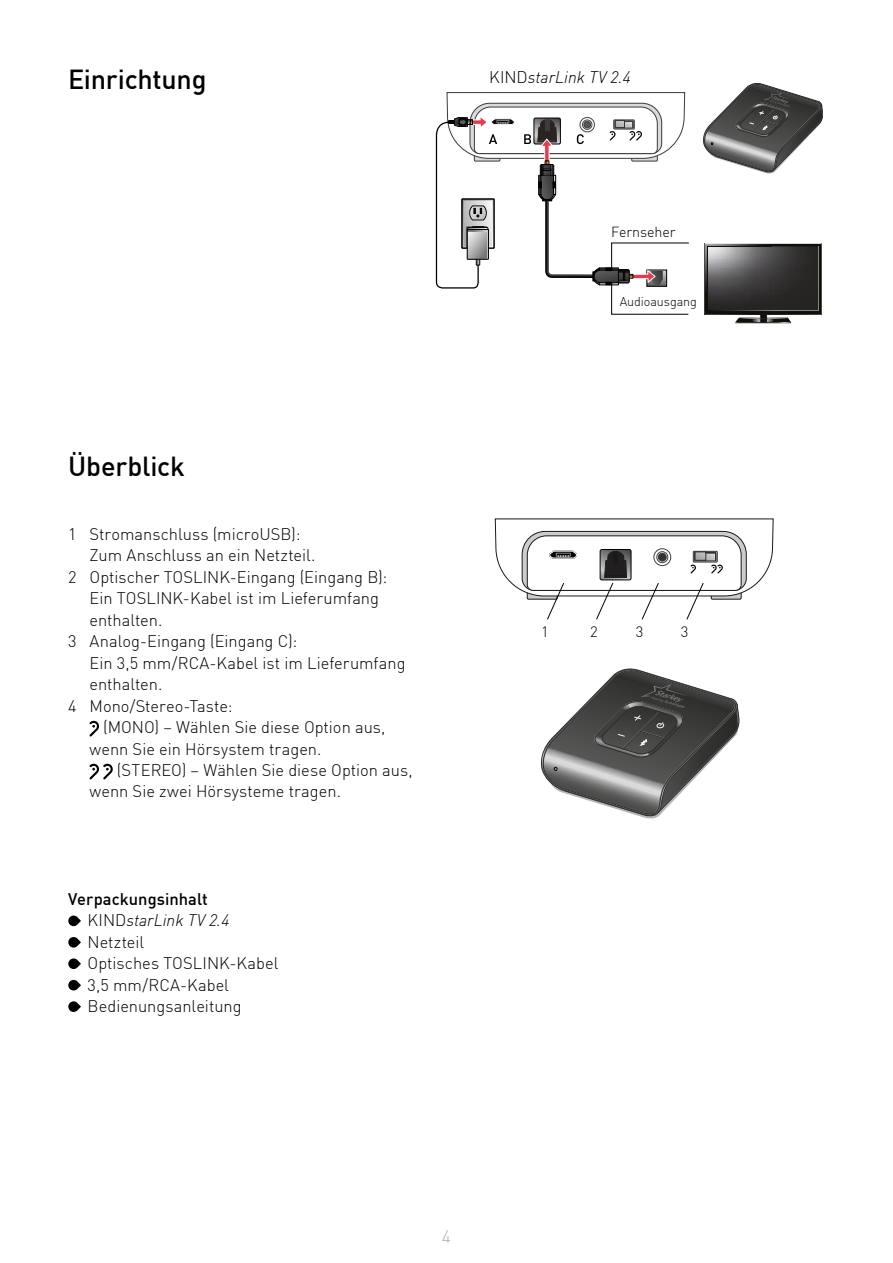
<style>
.page{position:relative;width:893px;height:1263px;background:#fff}
.page>*{position:absolute;margin:0;border:0;box-sizing:border-box;transform-origin:0 0}
.t1{font:500 27px "DIN Offc Pro";letter-spacing:-.01em;color:#000}
.t2{font:300 18px "DIN Offc Pro";color:#b1b2b3}
.t3{font:300 16.5px/21.5px "DIN Offc Pro";color:#000}
.t4{font:italic 300 16.5px "DIN Offc Pro";color:#000}
.t5{font:300 14.85px "DIN Offc Pro";color:#000}
.t6{font:300 14.4px "DIN Offc Pro";letter-spacing:-.005em;color:#000}
.t7{font:300 12.6px "DIN Offc Pro";letter-spacing:-.005em;color:#000}
.s1{font-style:normal}
.s2{font-weight:500}
.s3{font-style:italic}
</style>
<div class="page">
<svg style="left:436px;top:92px;width:253px;height:223px"></svg>
<svg style="left:703px;top:83px;width:120px;height:91px"></svg>
<svg style="left:705px;top:243px;width:116px;height:80px;background:#525151"></svg>
<hr style="left:707px;top:246px;width:1px;height:65px;background:#100f0a">
<hr style="left:707px;top:246px;width:65px;height:1px;background:#100f0a">
<svg style="left:68px;top:915px;width:13px;height:11px"></svg>
<svg style="left:68px;top:937px;width:13px;height:10px"></svg>
<svg style="left:68px;top:958px;width:13px;height:11px"></svg>
<svg style="left:68px;top:980px;width:13px;height:10px"></svg>
<svg style="left:68px;top:1001px;width:13px;height:11px"></svg>
<svg style="left:89px;top:721px;width:10px;height:15px"></svg>
<svg style="left:89px;top:764px;width:24px;height:15px"></svg>
<svg style="left:495px;top:518px;width:278px;height:102px"></svg>
<svg style="left:541px;top:669px;width:199px;height:149px"></svg>
<h1 class="t1" style="left:68px;top:58px;width:140px">Einrichtung</h1>
<p class="t4" style="left:489px;top:65px;width:143px"><span class="s1">KIND</span>starLink TV 2.4</p>
<p class="t6" style="left:611px;top:220px;width:66px">Fernseher</p>
<h1 class="t1" style="left:68px;top:444px;width:118px">Überblick</h1>
<p class="t3" style="left:68px;top:522px;width:234px">1 Stromanschluss (microUSB):</p>
<p class="t3" style="left:90px;top:543px;width:227px">Zum Anschluss an ein Netzteil.</p>
<p class="t3" style="left:68px;top:565px;width:321px">2 Optischer TOSLINK-Eingang (Eingang B):</p>
<p class="t3" style="left:90px;top:586px;width:291px">Ein TOSLINK-Kabel ist im Lieferumfang</p>
<p class="t3" style="left:90px;top:608px;width:74px">enthalten.</p>
<p class="t3" style="left:68px;top:629px;width:231px">3 Analog-Eingang (Eingang C):</p>
<p class="t3" style="left:90px;top:651px;width:317px">Ein 3,5 mm/RCA-Kabel ist im Lieferumfang</p>
<p class="t3" style="left:90px;top:672px;width:74px">enthalten.</p>
<p class="t3" style="left:68px;top:693px;width:166px">4 Mono/Stereo-Taste:</p>
<p class="t3" style="left:103px;top:715px;width:284px">(MONO) – Wählen Sie diese Option aus,</p>
<p class="t3" style="left:90px;top:736px;width:234px">wenn Sie ein Hörsystem tragen.</p>
<p class="t3" style="left:117px;top:758px;width:297px">(STEREO) – Wählen Sie diese Option aus,</p>
<p class="t3" style="left:90px;top:779px;width:253px">wenn Sie zwei Hörsysteme tragen.</p>
<p class="t3" style="left:88px;top:886px;width:192px;text-indent:-19px"><span class="s2">Verpackungsinhalt<br></span>KIND<span class="s3">starLink TV 2.4<br></span>Netzteil<br>Optisches TOSLINK-Kabel<br>3,5 mm/RCA-Kabel<br>Bedienungsanleitung</p>
<p class="t2" style="left:442px;top:1222px;width:11px">4</p>
<p class="t7" style="left:620px;top:291px;width:79px">Audioausgang</p>
<p class="t5" style="left:541px;top:620px;width:9px">1</p>
<p class="t5" style="left:590px;top:620px;width:9px">2</p>
<p class="t5" style="left:636px;top:620px;width:9px">3</p>
<p class="t5" style="left:681px;top:620px;width:9px">3</p>
</div>
